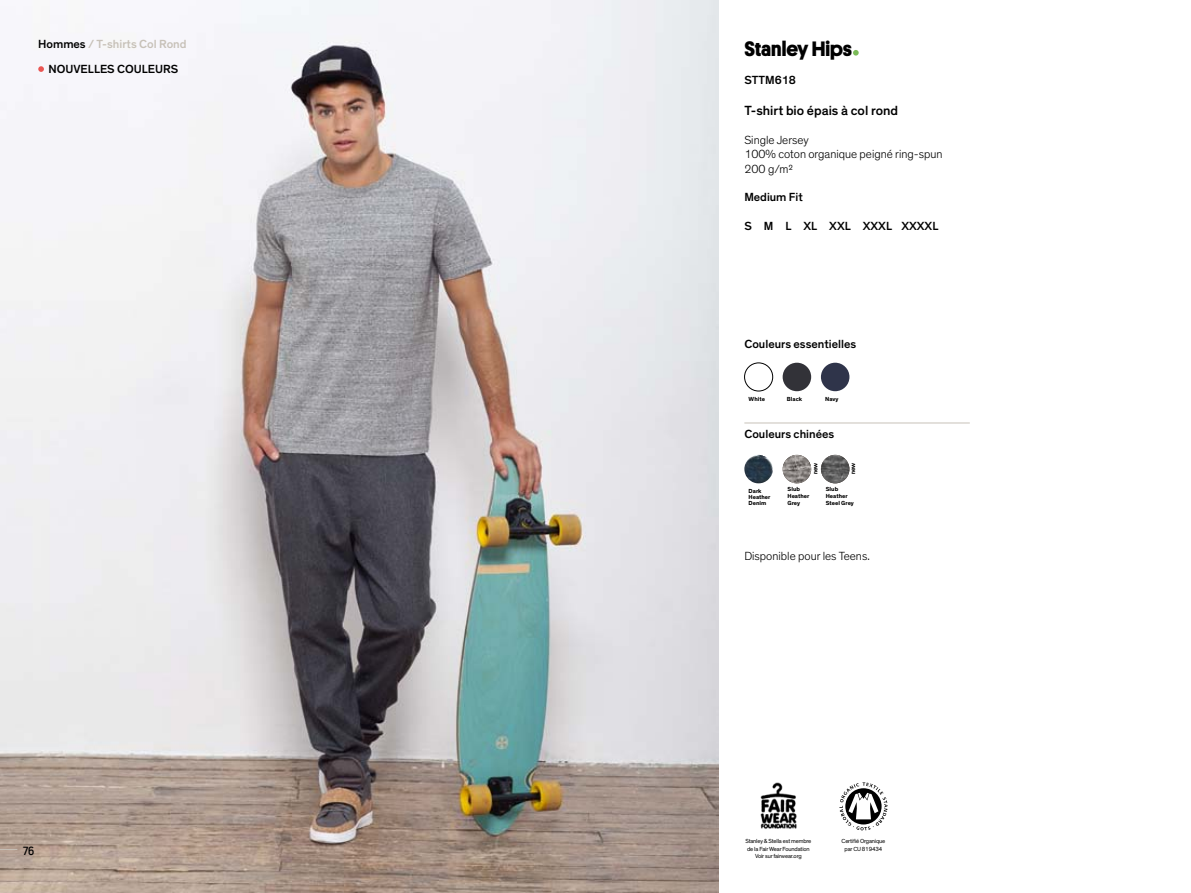
<style>
.page{position:relative;width:1191px;height:893px;background:#fff}
.page>*{position:absolute;margin:0;border:0;box-sizing:border-box;transform-origin:0 0}
.t1{font:700 21px "Platform";color:#000}
.t2{font:500 13.5px "Theinhardt";color:#000}
.t3{font:500 12px/25.5px "Theinhardt";color:#000;text-align:center}
.t4{font:300 12px/14.4px "Theinhardt";color:#000}
.t5{font:12px "Platform";color:#000}
.t6{font:6px/7.6px "Theinhardt";letter-spacing:-.025em;color:#000;text-align:center}
.t7{font:700 6px/7.4px "Theinhardt";color:#000}
.t8{font:500 6px "Platform";letter-spacing:-.01em;color:#000}
.s1{color:#c7c1b8}
</style>
<div class="page">
<svg style="left:853px;top:50px;width:5px;height:6px"></svg>
<div style="left:744px;top:363px;width:29px;height:28px;border:1px solid #000;border-radius:50%"></div>
<div style="left:782px;top:363px;width:29px;height:28px;background:#323238;border-radius:50%"></div>
<div style="left:821px;top:363px;width:28px;height:28px;background:#2f344a;border-radius:50%"></div>
<hr style="left:744px;top:423px;width:225px;height:1px;background:#c7c1b8">
<img style="left:744px;top:455px;width:29px;height:28px">
<img style="left:782px;top:455px;width:29px;height:28px;border-radius:14px">
<img style="left:821px;top:455px;width:28px;height:28px;border-radius:14px">
<img style="left:0;top:0;width:719px;height:893px">
<svg style="left:38px;top:66px;width:6px;height:6px"></svg>
<img style="left:760px;top:782px;width:37px;height:47px">
<svg style="left:839px;top:782px;width:48px;height:48px"></svg>
<svg style="left:0;top:849px;width:17px;height:1px"></svg>
<p class="t3" style="left:38px;top:31px;width:150px">Hommes <span class="s1">/ T-shirts Col Rond<br></span>NOUVELLES COULEURS</p>
<p class="t5" style="left:23px;top:842px;width:13px">76</p>
<h1 class="t1" style="left:744px;top:33px;width:109px">Stanley Hips</h1>
<p class="t3" style="left:744px;top:68px;width:53px">STTM618</p>
<p class="t2" style="left:744px;top:102px;width:155px">T-shirt bio épais à col rond</p>
<p class="t4" style="left:744px;top:133px;width:199px">Single Jersey<br>100% coton organique peigné ring-spun<br>200 g/m²</p>
<p class="t3" style="left:744px;top:185px;width:60px">Medium Fit</p>
<p class="t3" style="left:744px;top:214px;width:195px">S M L XL XXL XXXL XXXXL</p>
<p class="t3" style="left:744px;top:331px;width:113px">Couleurs essentielles</p>
<p class="t7" style="left:748px;top:395px;width:18px">White</p>
<p class="t7" style="left:787px;top:395px;width:17px">Black</p>
<p class="t7" style="left:825px;top:395px;width:15px">Navy</p>
<p class="t3" style="left:744px;top:421px;width:91px">Couleurs chinées</p>
<p class="t8" style="left:811px;top:474px;width:13px;rotate:-90deg">new</p>
<p class="t8" style="left:849px;top:474px;width:13px;rotate:-90deg">new</p>
<p class="t7" style="left:748px;top:488px;width:23px;line-height:6px">Dark<br>Heather<br>Denim</p>
<p class="t7" style="left:787px;top:485px;width:23px">Slub<br>Heather<br>Grey</p>
<p class="t7" style="left:826px;top:485px;width:30px">Slub<br>Heather<br>Steel Grey</p>
<p class="t4" style="left:744px;top:549px;width:127px">Disponible pour les Teens.</p>
<p class="t6" style="left:745px;top:837px;width:67px">Stanley &amp; Stella est membre de la Fair Wear Foundation<br>Voir sur fairwear.org</p>
<p class="t6" style="left:841px;top:837px;width:45px">Certifié Organique par CU 819434</p>
</div>
